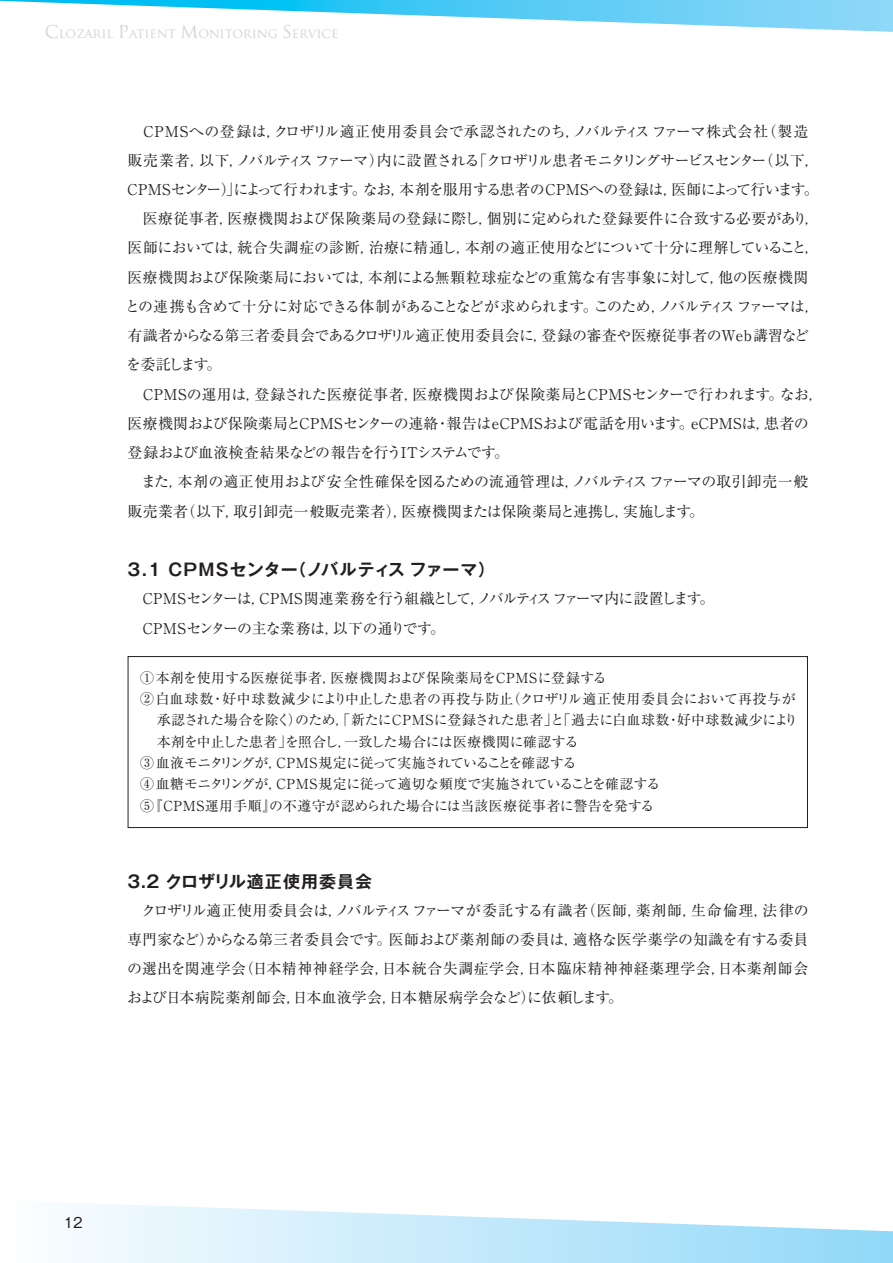
<style>
.page{position:relative;width:893px;height:1263px;background:#fff}
.page>*{position:absolute;margin:0;border:0;box-sizing:border-box;transform-origin:0 0}
.t1{font:16.95px "Gothic MB101 Pro De Bold 90 pv RKSJ H";letter-spacing:.01em;color:#231f20}
.t2{font:16.95px "Gothic MB101 Pro De Bold 90 pv RKSJ H";letter-spacing:.05em;color:#231f20}
.t3{font:14.85px/29.2px "Ryumin Pro Regular 90 pv RKSJ H";letter-spacing:-.01em;color:#231f20}
.t4{font:14.85px/29.2px "Ryumin Pro Regular 90 pv RKSJ H";letter-spacing:-.05em;color:#231f20}
.t5{font:13.8px "Ryumin Pro Regular 90 pv RKSJ H";letter-spacing:.01em;color:#231f20}
.t6{font:13.8px "Ryumin Pro Regular 90 pv RKSJ H";letter-spacing:.05em;color:#231f20}
.t7{font:13.8px "Ryumin Pro Regular 90 pv RKSJ H";letter-spacing:-.035em;color:#231f20}
.t8{font:13.8px "Ryumin Pro Regular 90 pv RKSJ H";letter-spacing:.03em;color:#231f20}
.t9{font:13.8px "Ryumin Pro Regular 90 pv RKSJ H";letter-spacing:.04em;color:#231f20}
.t10{font:13.8px "Ryumin Pro Regular 90 pv RKSJ H";letter-spacing:-.055em;color:#231f20}
.t11{font:13.8px "Gothic MB101 Pro Regular 90 pv RKSJ H";color:#231f20}
.t12{font:13.35px "Trajan Pro";letter-spacing:-.01em;color:#d1d3d4}
.s1{font-size:17.25px}
</style>
<div class="page">
<svg style="left:0;top:0;width:892px;height:32px"></svg>
<svg style="left:72px;top:1203px;width:820px;height:60px"></svg>
<div style="left:128px;top:656px;width:679px;height:172px;border:1px solid #231f20"></div>
<p class="t12" style="left:45px;top:26px;width:295px"><span class="s1">C</span>lozaril <span class="s1">P</span>atient <span class="s1">M</span>onitoring <span class="s1">S</span>ervice</p>
<p class="t3" style="left:125px;top:118px;width:699px">　CPMSへの登録は，クロザリル適正使用委員会で承認されたのち，ノバルティスファーマ株式会社（製造販売業者，以下，ノバルティスファーマ）内に設置される「クロザリル患者モニタリングサービスセンター（以下，CPMSセンター）」によって行われます。なお，本剤を服用する患者のCPMSへの登録は，医師によって行います。　医療従事者，医療機関および保険薬局の登録に際し，個別に定められた登録要件に合致する必要があり，医師においては，統合失調症の診断，治療に精通し，本剤の適正使用などについて十分に理解していること，医療機関および保険薬局においては，本剤による無顆粒球症などの重篤な有害事象に対して，他の医療機関との連携も含めて十分に対応できる体制があることなどが求められます。このため，ノバルティスファーマは，有識者からなる第三者委員会であるクロザリル適正使用委員会に，登録の審査や医療従事者のWeb講習などを委託します。<br>　CPMSの運用は，登録された医療従事者，医療機関および保険薬局とCPMSセンターで行われます。なお，医療機関および保険薬局とCPMSセンターの連絡・報告はeCPMSおよび電話を用います。eCPMSは，患者の登録および血液検査結果などの報告を行うITシステムです。<br>　また，本剤の適正使用および安全性確保を図るための流通管理は，ノバルティスファーマの取引卸売一般販売業者（以下，取引卸売一般販売業者），医療機関または保険薬局と連携し，実施します。</p>
<p class="t1" style="left:128px;top:563px;width:369px">3.1 CPMSセンター（ノバルティス ファーマ）</p>
<p class="t4" style="left:128px;top:586px;width:588px">　CPMSセンターは，CPMS関連業務を行う組織として，ノバルティスファーマ内に設置します。　CPMSセンターの主な業務は，以下の通りです。</p>
<p class="t9" style="left:140px;top:673px;width:468px">①本剤を使用する医療従事者，医療機関および保険薬局をCPMSに登録する</p>
<p class="t6" style="left:140px;top:694px;width:657px">②白血球数・好中球数減少により中止した患者の再投与防止（クロザリル適正使用委員会において再投与が</p>
<p class="t5" style="left:157px;top:715px;width:642px">承認された場合を除く）のため，「新たにCPMSに登録された患者」と「過去に白血球数・好中球数減少により</p>
<p class="t5" style="left:157px;top:736px;width:423px">本剤を中止した患者」を照合し，一致した場合には医療機関に確認する</p>
<p class="t10" style="left:140px;top:758px;width:438px">③ 血液モニタリングが，CPMS規定に従って実施されていることを確認する</p>
<p class="t7" style="left:140px;top:779px;width:521px">④ 血糖モニタリングが，CPMS規定に従って適切な頻度で実施されていることを確認する</p>
<p class="t8" style="left:140px;top:800px;width:515px">⑤『CPMS運用手順』の不遵守が認められた場合には当該医療従事者に警告を発する</p>
<p class="t2" style="left:128px;top:875px;width:246px">3.2 クロザリル適正使用委員会</p>
<p class="t3" style="left:127px;top:898px;width:683px;text-align:justify">　クロザリル適正使用委員会は，ノバルティスファーマが委託する有識者（医師，薬剤師，生命倫理，法律の専門家など）からなる第三者委員会です。医師および薬剤師の委員は，適格な医学薬学の知識を有する委員の選出を関連学会（日本精神神経学会，日本統合失調症学会，日本臨床精神神経薬理学会，日本薬剤師会および日本病院薬剤師会，日本血液学会，日本糖尿病学会など）に依頼します。</p>
<p class="t11" style="left:64px;top:1217px;width:20px">12</p>
</div>
